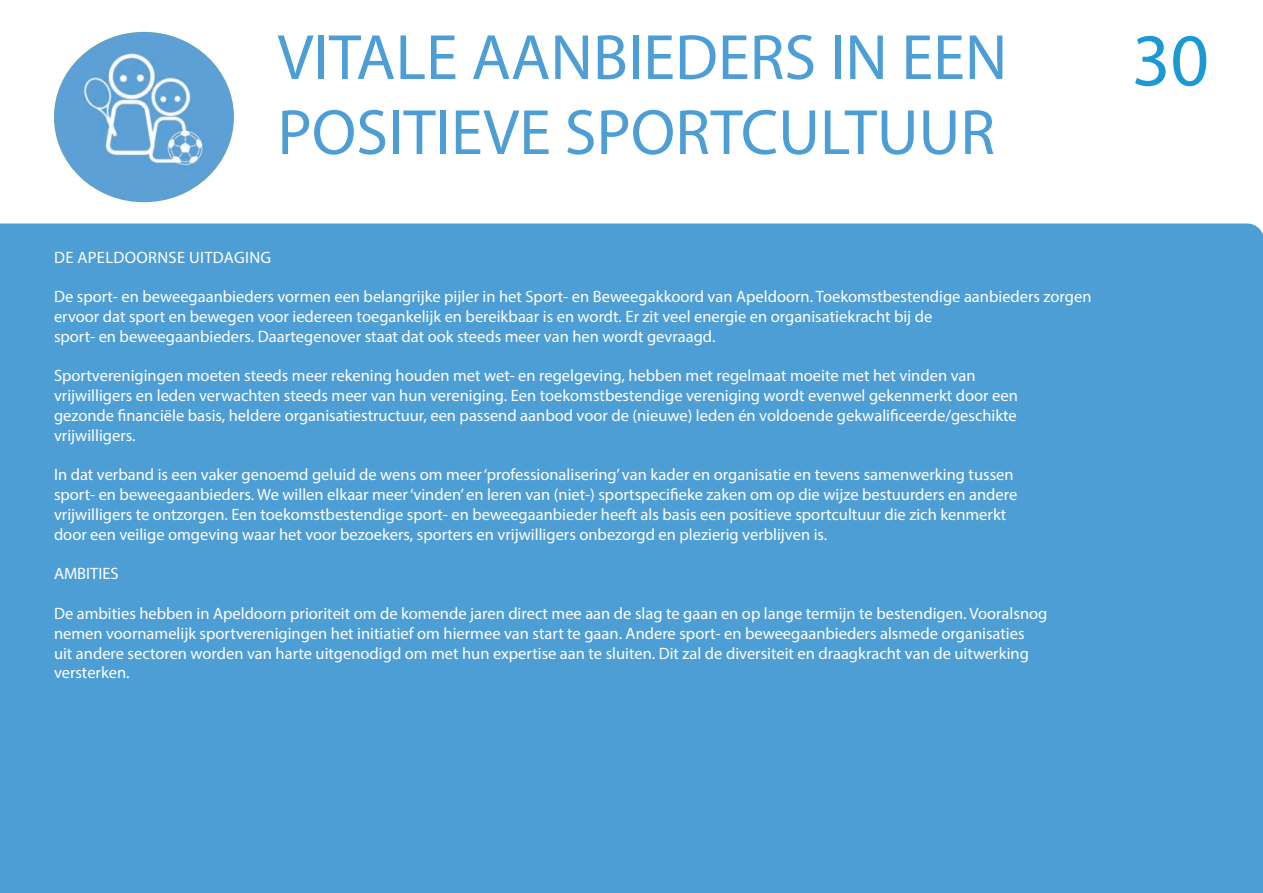
<style>
.page{position:relative;width:1263px;height:893px;background:#fff}
.page>*{position:absolute;margin:0;border:0;box-sizing:border-box;transform-origin:0 0}
.t1{font:75px "Myriad Pro";color:#1a99d2}
.t2{font:64.5px "Myriad Pro";color:#4e9ed6}
.t3{font:16.5px/19.8px "Myriad Pro";color:#fff}
.t4{font:16.5px "Myriad Pro";letter-spacing:.02em;color:#fff}
</style>
<div class="page">
<div style="left:0;top:223px;width:1263px;height:670px;background:#4e9ed6"></div>
<img style="left:54px;top:32px;width:180px;height:170px">
<h2 class="t2" style="left:277px;top:18px;width:731px">VITALE AANBIEDERS IN EEN</h2>
<h1 class="t1" style="left:1132px;top:14px;width:78px">30</h1>
<h2 class="t2" style="left:277px;top:93px;width:719px">POSITIEVE SPORTCULTUUR</h2>
<p class="t4" style="left:54px;top:247px;width:219px">DE APELDOORNSE UITDAGING</p>
<p class="t3" style="left:54px;top:286px;width:1039px">De sport- en beweegaanbieders vormen een belangrijke pijler in het Sport- en Beweegakkoord van Apeldoorn. Toekomstbestendige aanbieders zorgen ervoor dat sport en bewegen voor iedereen toegankelijk en bereikbaar is en wordt. Er zit veel energie en organisatiekracht bij de<br>sport- en beweegaanbieders. Daartegenover staat dat ook steeds meer van hen wordt gevraagd.</p>
<p class="t3" style="left:54px;top:366px;width:965px">Sportverenigingen moeten steeds meer rekening houden met wet- en regelgeving, hebben met regelmaat moeite met het vinden van vrijwilligers en leden verwachten steeds meer van hun vereniging. Een toekomstbestendige vereniging wordt evenwel gekenmerkt door een gezonde financiële basis, heldere organisatiestructuur, een passend aanbod voor de (nieuwe) leden én voldoende gekwalificeerde/geschikte vrijwilligers.</p>
<p class="t3" style="left:54px;top:465px;width:965px">In dat verband is een vaker genoemd geluid de wens om meer ‘professionalisering’ van kader en organisatie en tevens samenwerking tussen sport- en beweegaanbieders. We willen elkaar meer ‘vinden’ en leren van (niet-) sportspecifieke zaken om op die wijze bestuurders en andere vrijwilligers te ontzorgen. Een toekomstbestendige sport- en beweegaanbieder heeft als basis een positieve sportcultuur die zich kenmerkt door een veilige omgeving waar het voor bezoekers, sporters en vrijwilligers onbezorgd en plezierig verblijven is.</p>
<p class="t3" style="left:54px;top:564px;width:66px">AMBITIES</p>
<p class="t3" style="left:54px;top:603px;width:995px">De ambities hebben in Apeldoorn prioriteit om de komende jaren direct mee aan de slag te gaan en op lange termijn te bestendigen. Vooralsnog nemen voornamelijk sportverenigingen het initiatief om hiermee van start te gaan. Andere sport- en beweegaanbieders alsmede organisaties<br>uit andere sectoren worden van harte uitgenodigd om met hun expertise aan te sluiten. Dit zal de diversiteit en draagkracht van de uitwerking versterken.</p>
</div>
